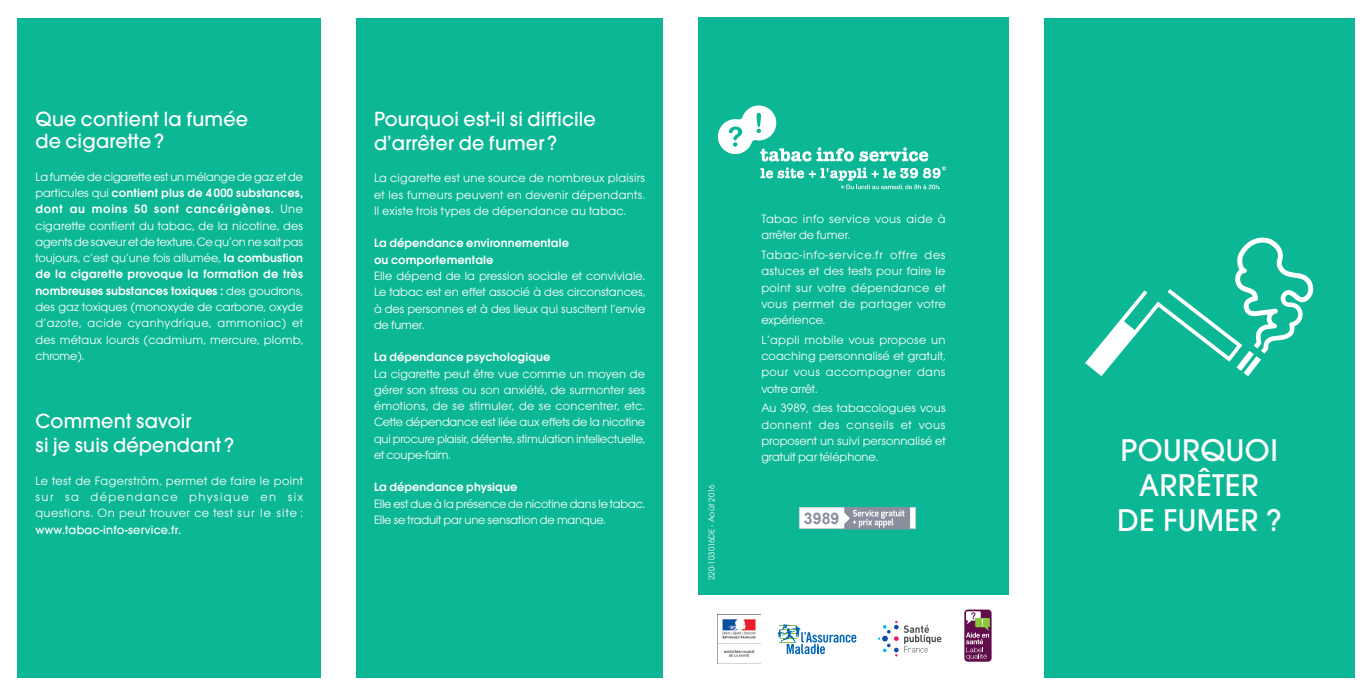
<style>
.page{position:relative;width:1372px;height:695px;background:#fff}
.page>*{position:absolute;margin:0;border:0;box-sizing:border-box;transform-origin:0 0}
.t1{font:500 32.5px/35px "Avalon";letter-spacing:.015em;color:#fff;text-align:center}
.t2{font:500 21.25px/24px "Avalon";letter-spacing:.005em;color:#fff}
.t3{font:700 15.88px "Arial";color:#8a8f9d}
.t4{font:12.5px/16.2px "Avalon";color:#fff;text-align:justify}
.t5{font:600 12.5px/16.2px "Avalon";letter-spacing:.005em;color:#fff}
.t6{font:12.5px/16.2px "Avalon";letter-spacing:.025em;color:#fff}
.t7{font:8.75px "Avalon";letter-spacing:.01em;color:#fff}
.s1{font-weight:600}
.s2{font-weight:500}
</style>
<div class="page">
<div style="left:1044px;top:18px;width:310px;height:659px;background:#0cb795"></div>
<div style="left:698px;top:17px;width:310px;height:577px;background:#0cb795"></div>
<div style="left:356px;top:18px;width:307px;height:659px;background:#0cb795"></div>
<div style="left:18px;top:18px;width:303px;height:659px;background:#0cb795"></div>
<svg style="left:1085px;top:237px;width:227px;height:139px"></svg>
<svg style="left:718px;top:105px;width:228px;height:85px"></svg>
<svg style="left:877px;top:620px;width:64px;height:36px"></svg>
<svg style="left:777px;top:624px;width:79px;height:30px"></svg>
<svg style="left:962px;top:608px;width:31px;height:55px"></svg>
<div style="left:964px;top:609px;width:27px;height:52px;background:#620c4b;border-radius:4px"></div>
<svg style="left:966px;top:611px;width:23px;height:48px"></svg>
<img style="left:717px;top:614px;width:43px;height:49px">
<svg style="left:798px;top:507px;width:117px;height:22px;background:#c5c9cf"></svg>
<p class="t2" style="left:35px;top:108px;width:214px;line-height:22.5px">Que contient la fumée de cigarette?</p>
<p class="t4" style="left:35px;top:168px;width:269px">La fumée de cigarette est un mélange de gaz et de particules qui <span class="s1">contient plus de 4 000 substances, dont au moins 50 sont cancérigènes.</span> Une cigarette contient du tabac, de la nicotine, des agents de saveur et de texture. Ce qu’on ne sait pas toujours, c’est qu’une fois allumée, <span class="s1">la combustion de la cigarette provoque la formation de très nombreuses substances toxiques :</span> des goudrons, des gaz toxiques (monoxyde de carbone, oxyde d’azote, acide cyanhydrique, ammoniac) et des métaux lourds (cadmium, mercure, plomb, chrome).</p>
<p class="t2" style="left:35px;top:409px;width:200px">Comment savoir<br>si je suis dépendant?</p>
<p class="t4" style="left:35px;top:472px;width:269px">Le test de Fagerström, permet de faire le point sur sa dépendance physique en six questions. On peut trouver ce test sur le site : <span class="s2">www.tabac-info-service.fr.</span></p>
<p class="t2" style="left:374px;top:107px;width:223px">Pourquoi est-il si difficile d’arrêter de fumer ?</p>
<p class="t4" style="left:374px;top:170px;width:273px">La cigarette est une source de nombreux plaisirs et les fumeurs peuvent en devenir dépendants.<br>Il existe trois types de dépendance au tabac.</p>
<p class="t5" style="left:374px;top:235px;width:196px">La dépendance environnementale ou comportementale</p>
<p class="t4" style="left:374px;top:267px;width:273px">Elle dépend de la pression sociale et conviviale.<br>Le tabac est en effet associé à des circonstances, à des personnes et à des lieux qui suscitent l’envie de fumer.</p>
<p class="t5" style="left:374px;top:349px;width:178px">La dépendance psychologique</p>
<p class="t4" style="left:374px;top:365px;width:273px">La cigarette peut être vue comme un moyen de gérer son stress ou son anxiété, de surmonter ses émotions, de se stimuler, de se concentrer, etc.<br>Cette dépendance est liée aux effets de la nicotine qui procure plaisir, détente, stimulation intellectuelle, et coupe-faim.</p>
<p class="t5" style="left:374px;top:479px;width:145px">La dépendance physique</p>
<p class="t4" style="left:374px;top:495px;width:273px">Elle est due à la présence de nicotine dans le tabac.<br>Elle se traduit par une sensation de manque.</p>
<p class="t7" style="left:706px;top:580px;width:97px;rotate:-90deg">220-103016DE - Août 2016</p>
<p class="t6" style="left:761px;top:210px;width:186px">Tabac info service vous aide à arrêter de fumer.</p>
<p class="t4" style="left:761px;top:246px;width:186px">Tabac-info-service.fr offre des astuces et des tests pour faire le point sur votre dépendance et vous permet de partager votre expérience.</p>
<p class="t4" style="left:761px;top:331px;width:186px">L’appli mobile vous propose un coaching personnalisé et gratuit, pour vous accompagner dans votre arrêt.</p>
<p class="t4" style="left:761px;top:400px;width:186px">Au 3989, des tabacologues vous donnent des conseils et vous proposent un suivi personnalisé et gratuit par téléphone.</p>
<p class="t3" style="left:804px;top:508px;width:37px">3989</p>
<p class="t1" style="left:1116px;top:432px;width:166px">POURQUOI<br>ARRÊTER<br>DE FUMER ?</p>
</div>
